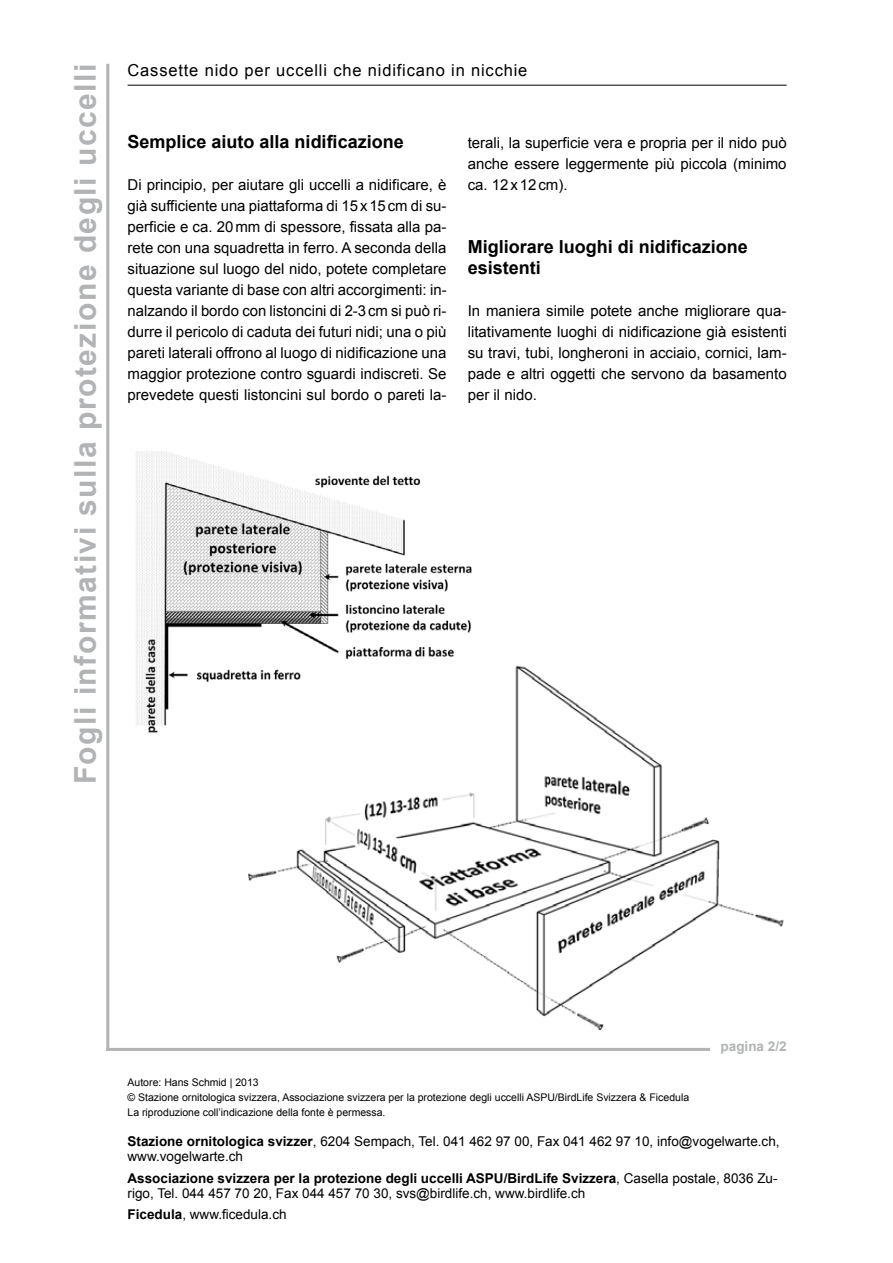
<style>
.page{position:relative;width:893px;height:1263px;background:#fff}
.page>*{position:absolute;margin:0;border:0;box-sizing:border-box;transform-origin:0 0}
.t1{font:700 30px "Arial";letter-spacing:.05em;color:#b1b3b4}
.t2{font:700 18px/21px "Arial";color:#000}
.t3{font:16.5px "Arial";letter-spacing:.05em;color:#000}
.t4{font:15px/21px "Arial";color:#000;text-align:justify}
.t5{font:13.5px/15px "Arial";color:#000}
.t6{font:700 13.5px "Arial";color:#b1b3b4}
.t7{font:10.5px/15px "Arial";color:#000}
.s1{font-weight:700}
</style>
<div class="page">
<hr style="left:106px;top:64px;width:3px;height:987px;background:#b1b3b4">
<hr style="left:128px;top:85px;width:659px;height:1px;background:#000">
<hr style="left:106px;top:1048px;width:604px;height:3px;background:#b1b3b4">
<img style="left:248px;top:665px;width:536px;height:365px">
<img style="left:136px;top:451px;width:367px;height:297px">
<h1 class="t1" style="left:65px;top:784px;width:722px;rotate:-90deg">Fogli informativi sulla protezione degli uccelli</h1>
<p class="t3" style="left:128px;top:59px;width:401px">Cassette nido per uccelli che nidificano in nicchie</p>
<p class="t2" style="left:128px;top:132px;width:278px">Semplice aiuto alla nidificazione</p>
<p class="t4" style="left:128px;top:174px;width:321px">Di principio, per aiutare gli uccelli a nidificare, è già sufficiente una piattaforma di 15x15cm di su&shy;perficie e ca. 20mm di spessore, fissata alla pa&shy;rete con una squadretta in ferro. A seconda della situazione sul luogo del nido, potete completare questa variante di base con altri accorgimenti: in&shy;nalzando il bordo con listoncini di 2-3cm si può ri&shy;durre il pericolo di caduta dei futuri nidi; una o più pareti laterali offrono al luogo di nidificazione una maggior protezione contro sguardi indiscreti. Se prevedete questi listoncini sul bordo o pareti la-</p>
<p class="t4" style="left:468px;top:132px;width:320px">terali, la superficie vera e propria per il nido può anche essere leggermente più piccola (minimo ca. 12x12cm).</p>
<p class="t2" style="left:468px;top:237px;width:282px">Migliorare luoghi di nidificazione esistenti</p>
<p class="t4" style="left:468px;top:300px;width:320px">In maniera simile potete anche migliorare qua&shy;litativamente luoghi di nidificazione già esistenti su travi, tubi, longheroni in acciaio, cornici, lam&shy;pade e altri oggetti che servono da basamento per il nido.</p>
<p class="t6" style="left:721px;top:1037px;width:68px">pagina 2/2</p>
<p class="t7" style="left:128px;top:1075px;width:563px">Autore: Hans Schmid | 2013<br>© Stazione ornitologica svizzera, Associazione svizzera per la protezione degli uccelli ASPU/BirdLife Svizzera &amp; Ficedula<br>La riproduzione coll’indicazione della fonte è permessa.</p>
<p class="t5" style="left:128px;top:1134px;width:654px"><span class="s1">Stazione ornitologica svizzer</span>, 6204 Sempach, Tel. 041 462 97 00, Fax 041 462 97 10, info@vogelwarte.ch, www.vogelwarte.ch</p>
<p class="t5" style="left:128px;top:1170px;width:651px"><span class="s1">Associazione svizzera per la protezione degli uccelli ASPU/BirdLife Svizzera</span>, Casella postale, 8036 Zu&shy;rigo, Tel. 044 457 70 20, Fax 044 457 70 30, svs@birdlife.ch, www.birdlife.ch</p>
<p class="t5" style="left:128px;top:1207px;width:161px"><span class="s1">Ficedula</span>, www.ficedula.ch</p>
</div>
